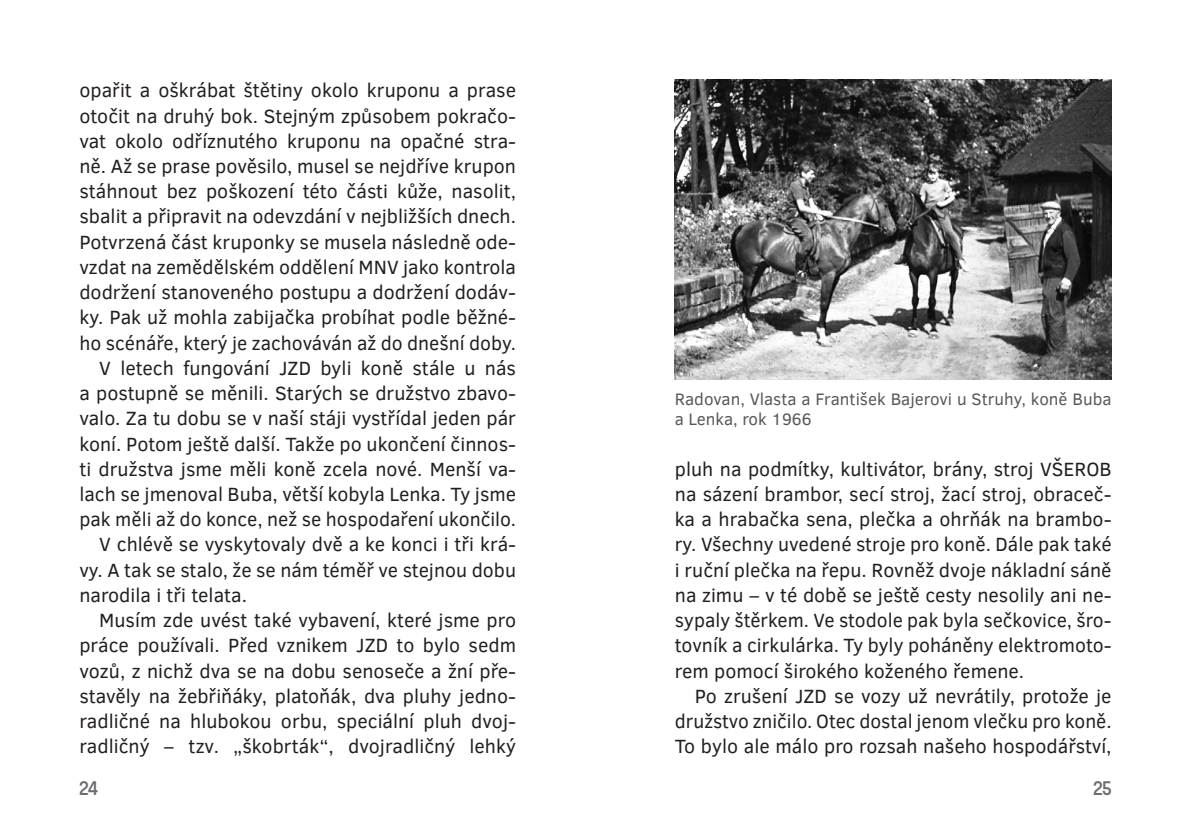
<style>
.page{position:relative;width:1191px;height:840px;background:#fff}
.page>*{position:absolute;margin:0;border:0;box-sizing:border-box;transform-origin:0 0}
.Text-deleni-Lepsi-me{font:19.6px/25.2px "Clear Sans";color:#231f20;text-align:justify}
.t1{font:600 19.6px "Ladislav";color:#6c6d70}
.Popiska_fota{font:17px/20.4px "Clear Sans";color:#57585a}
</style>
<div class="page">
<img style="left:675px;top:79px;width:436px;height:300px">
<p class="Text-deleni-Lepsi-me" style="left:79px;top:78px;width:438px">opařit a oškrábat štětiny okolo kruponu a prase otočit na druhý bok. Stejným způsobem pokračo&shy;vat okolo odříznutého kruponu na opačné stra&shy;ně. Až se prase pověsilo, musel se nejdříve krupon stáhnout bez poškození této části kůže, nasolit, sbalit a připravit na odevzdání v nejbližších dnech.<br>Potvrzená část kruponky se musela následně ode&shy;vzdat na zemědělském oddělení MNV jako kontrola dodržení stanoveného postupu a dodržení dodáv&shy;ky. Pak už mohla zabijačka probíhat podle běžné&shy;ho scénáře, který je zachováván až do dnešní doby.</p>
<p class="Text-deleni-Lepsi-me" style="left:79px;top:355px;width:438px;text-indent:20px">V letech fungování JZD byli koně stále u nás a postupně se měnili. Starých se družstvo zbavo&shy;valo. Za tu dobu se v naší stáji vystřídal jeden pár koní. Potom ještě další. Takže po ukončení činnos&shy;ti družstva jsme měli koně zcela nové. Menší va&shy;lach se jmenoval Buba, větší kobyla Lenka. Ty jsme pak měli až do konce, než se hospodaření ukončilo.</p>
<p class="Text-deleni-Lepsi-me" style="left:79px;top:531px;width:438px;text-indent:20px">V chlévě se vyskytovaly dvě a ke konci i tři krá&shy;vy. A tak se stalo, že se nám téměř ve stejnou dobu narodila i tři telata.</p>
<p class="Text-deleni-Lepsi-me" style="left:79px;top:607px;width:438px;text-indent:20px">Musím zde uvést také vybavení, které jsme pro práce používali. Před vznikem JZD to bylo sedm vozů, z nichž dva se na dobu senoseče a žní pře&shy;stavěly na žebřiňáky, platoňák, dva pluhy jedno&shy;radličné na hlubokou orbu, speciální pluh dvoj&shy;radličný – tzv. „škobrták“, dvojradličný lehký</p>
<p class="Popiska_fota" style="left:675px;top:388px;width:438px">Radovan, Vlasta a František Bajerovi u Struhy, koně Buba a Lenka, rok 1966</p>
<p class="Text-deleni-Lepsi-me" style="left:675px;top:456px;width:438px">pluh na podmítky, kultivátor, brány, stroj VŠEROB na sázení brambor, secí stroj, žací stroj, obraceč&shy;ka a hrabačka sena, plečka a ohrňák na brambo&shy;ry. Všechny uvedené stroje pro koně. Dále pak také i ruční plečka na řepu. Rovněž dvoje nákladní sáně na zimu – v té době se ještě cesty nesolily ani ne&shy;sypaly štěrkem. Ve stodole pak byla sečkovice, šro&shy;tovník a cirkulárka. Ty byly poháněny elektromoto&shy;rem pomocí širokého koženého řemene.</p>
<p class="Text-deleni-Lepsi-me" style="left:675px;top:683px;width:438px;text-indent:20px">Po zrušení JZD se vozy už nevrátily, protože je družstvo zničilo. Otec dostal jenom vlečku pro koně.<br>To bylo ale málo pro rozsah našeho hospodářství,</p>
<p class="t1" style="left:79px;top:775px;width:20px">24</p>
<p class="t1" style="left:1093px;top:775px;width:20px">25</p>
</div>
